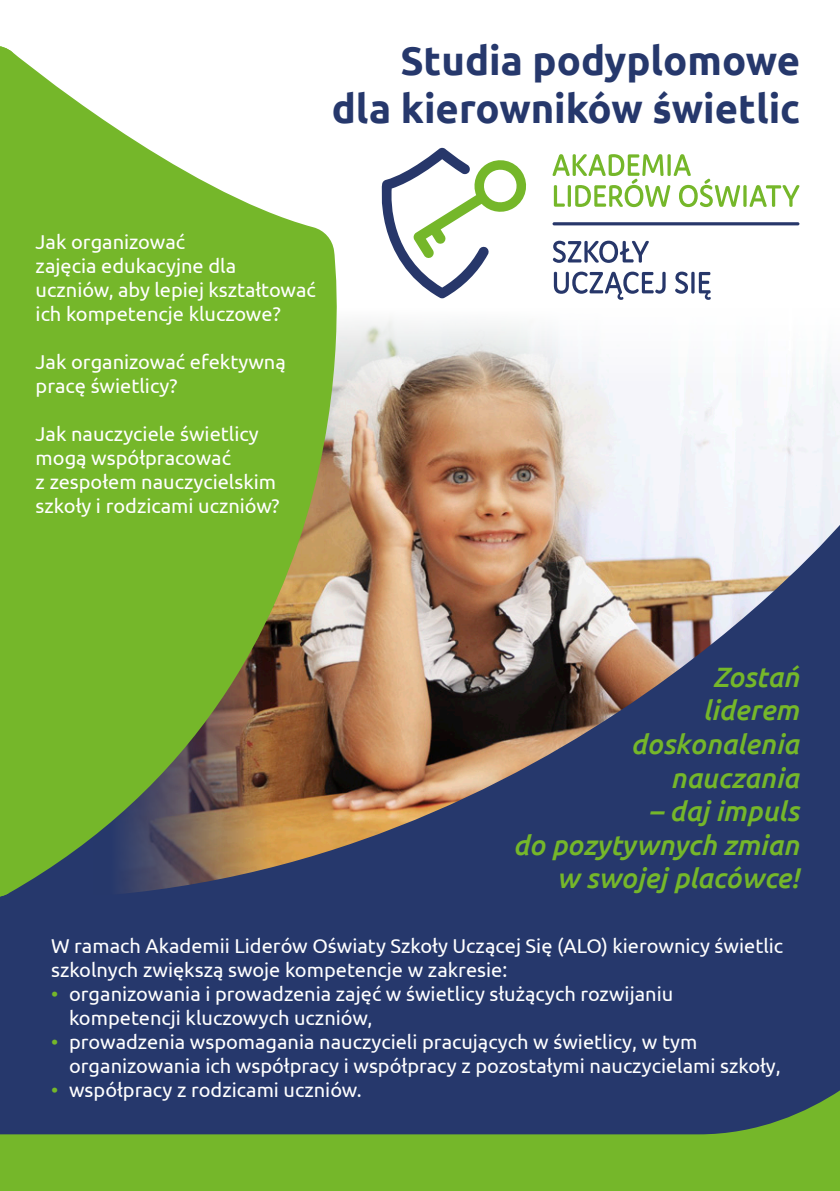
<style>
.page{position:relative;width:840px;height:1191px;background:#fff}
.page>*{position:absolute;margin:0;border:0;box-sizing:border-box;transform-origin:0 0}
.t1{font:700 40px/47.2px "Ubuntu";color:#26386c;text-align:right}
.t2{font:italic 500 28px/33.6px "Ubuntu";color:#75b72a;text-align:right}
.t3{font:20px/24px "Ubuntu";color:#fff}
.s1{color:#75b72a}
</style>
<div class="page">
<img style="left:386px;top:319px;width:453px;height:201px">
<div style="left:0;top:897px;width:839px;height:294px;background:#26386c"></div>
<svg style="left:12px;top:52px;width:374px;height:468px;fill:#75b72a"></svg>
<svg style="left:552px;top:154px;width:187px;height:53px"></svg>
<hr style="left:743px;top:185px;width:3px;height:22px;background:#75b72a;border-radius:2px">
<svg style="left:749px;top:185px;width:50px;height:22px"></svg>
<svg style="left:552px;top:241px;width:96px;height:22px"></svg>
<svg style="left:553px;top:272px;width:112px;height:28px"></svg>
<svg style="left:675px;top:272px;width:12px;height:22px"></svg>
<hr style="left:691px;top:272px;width:3px;height:21px;background:#27376a;border-radius:2px">
<svg style="left:698px;top:272px;width:12px;height:28px"></svg>
<svg style="left:380px;top:147px;width:147px;height:151px"></svg>
<hr style="left:552px;top:222px;width:247px;height:3px;background:#27376a;border-radius:2px">
<img style="left:12px;top:520px;width:827px;height:377px">
<svg style="left:0;top:1091px;width:839px;height:100px;fill:#75b72a"></svg>
<div style="left:0;top:46px;width:12px;height:851px;background:#75b72a"></div>
<p class="t1" style="left:331px;top:37px;width:470px">Studia podyplomowe dla kierowników świetlic</p>
<p class="t3" style="left:36px;top:229px;width:282px">Jak organizować<br>zajęcia edukacyjne dla uczniów, aby lepiej kształtować ich kompetencje kluczowe?</p>
<p class="t3" style="left:36px;top:349px;width:251px">Jak organizować efektywną pracę świetlicy?</p>
<p class="t3" style="left:36px;top:421px;width:245px">Jak nauczyciele świetlicy mogą współpracować<br>z zespołem nauczycielskim szkoły i rodzicami uczniów?</p>
<p class="t2" style="left:630px;top:659px;width:169px">Zostań liderem doskonalenia nauczania</p>
<p class="t2" style="left:512px;top:793px;width:287px">– daj impuls<br>do pozytywnych zmian w swojej placówce!</p>
<p class="t3" style="left:51px;top:933px;width:733px">W ramach Akademii Liderów Oświaty Szkoły Uczącej Się (ALO) kierownicy świetlic szkolnych zwiększą swoje kompetencje w zakresie:</p>
<p class="t3" style="left:69px;top:981px;width:605px;text-indent:-18px"><span class="s1">•</span> organizowania i prowadzenia zajęć w świetlicy służących rozwijaniu kompetencji kluczowych uczniów,</p>
<p class="t3" style="left:69px;top:1029px;width:712px;text-indent:-18px"><span class="s1">•</span> prowadzenia wspomagania nauczycieli pracujących w świetlicy, w tym organizowania ich współpracy i współpracy z pozostałymi nauczycielami szkoły,</p>
<p class="t3" style="left:51px;top:1077px;width:312px"><span class="s1">•</span> współpracy z rodzicami uczniów.</p>
</div>
